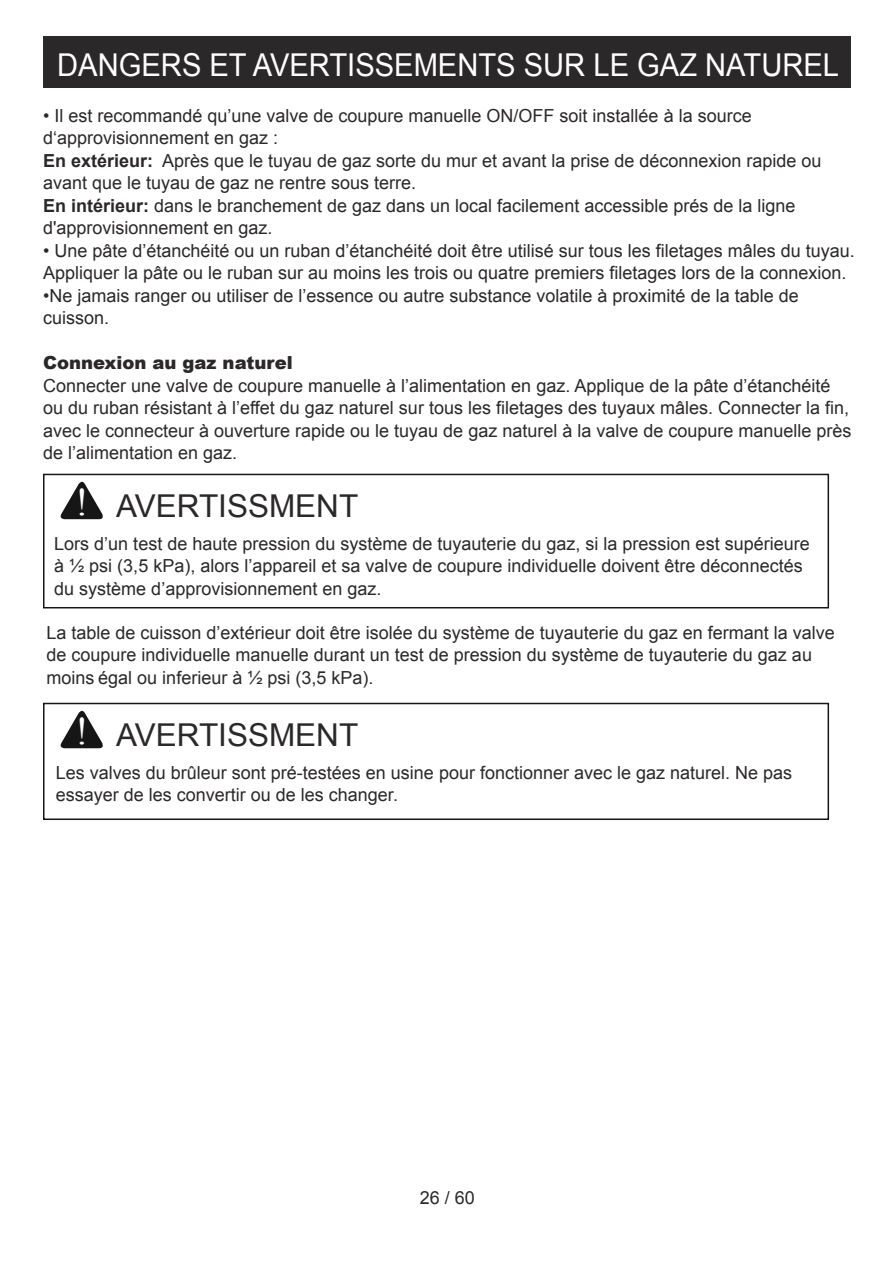
<style>
.page{position:relative;width:893px;height:1263px;background:#fff}
.page>*{position:absolute;margin:0;border:0;box-sizing:border-box;transform-origin:0 0}
.t1{font:31.5px "Arial";color:#fff;scale:.93 1}
.t2{font:31.5px "Arial";color:#2b2829}
.t3{font:18px/22.5px "Arial";color:#2b2829}
.t4{font:900 18px "Arial";color:#2b2829}
.s1{font-weight:700}
.s2{font-family:"Times New Roman";font-size:39px;color:#fff}
</style>
<div class="page">
<div style="left:43px;top:474px;width:786px;height:134px;border:2px solid #151615"></div>
<svg style="left:60px;top:481px;width:43px;height:38px"></svg>
<div style="left:43px;top:703px;width:786px;height:117px;border:2px solid #151615"></div>
<svg style="left:60px;top:710px;width:43px;height:38px"></svg>
<div style="left:43px;top:37px;width:808px;height:51px;background:#2b2829"></div>
<h1 class="t1" style="left:57px;top:53px;width:842px">DANGERS ET AVERTISSEMENTS SUR LE GAZ NATUREL</h1>
<p class="t3" style="left:43px;top:106px;width:813px">ï Il est recommandÈ quíune valve de coupure manuelle ON/OFF soit installÈe ‡ la source dëapprovisionnement en gaz :<br><span class="s1">En extÈrieur:</span> AprËs que le tuyau de gaz sorte du mur et avant la prise de dÈconnexion rapide ou avant que le tuyau de gaz ne rentre sous terre.<br><span class="s1">En intÈrieur:</span> dans le branchement de gaz dans un local facilement accessible prÈs de la ligne d'approvisionnement en gaz.<br>ï Une p‚te díÈtanchÈitÈ ou un ruban díÈtanchÈitÈ doit Ítre utilisÈ sur tous les filetages m‚les du tuyau.<br>Appliquer la p‚te ou le ruban sur au moins les trois ou quatre premiers filetages lors de la connexion. ïNe jamais ranger ou utiliser de líessence ou autre substance volatile ‡ proximitÈ de la table de cuisson.</p>
<p class="t4" style="left:43px;top:356px;width:251px">Connexion au gaz naturel</p>
<p class="t3" style="left:43px;top:376px;width:810px">Connecter une valve de coupure manuelle ‡ líalimentation en gaz. Applique de la p‚te díÈtanchÈitÈ ou du ruban rÈsistant ‡ líeffet du gaz naturel sur tous les filetages des tuyaux m‚les. Connecter la fin, avec le connecteur ‡ ouverture rapide ou le tuyau de gaz naturel ‡ la valve de coupure manuelle prËs de líalimentation en gaz.</p>
<h1 class="t2" style="left:75px;top:494px;width:284px"><span class="s2">!</span> AVERTISSMENT</h1>
<p class="t3" style="left:54px;top:534px;width:757px">Lors díun test de haute pression du systËme de tuyauterie du gaz, si la pression est supÈrieure ‡</p>
<p class="t3" style="left:54px;top:556px;width:750px;text-indent:35px">psi (3,5 kPa), alors líappareil et sa valve de coupure individuelle doivent Ítre dÈconnectÈs du systËme díapprovisionnement en gaz.</p>
<p class="t3" style="left:47px;top:623px;width:790px">La table de cuisson díextÈrieur doit Ítre isolÈe du systËme de tuyauterie du gaz en fermant la valve de coupure individuelle manuelle durant un test de pression du systËme de tuyauterie du gaz au moins Ègal ou inferieur ‡</p>
<p class="t3" style="left:267px;top:668px;width:108px">psi (3,5 kPa).</p>
<h1 class="t2" style="left:75px;top:723px;width:284px"><span class="s2">!</span> AVERTISSMENT</h1>
<p class="t3" style="left:56px;top:763px;width:738px">Les valves du br˚leur sont prÈ-testÈes en usine pour fonctionner avec le gaz naturel. Ne pas essayer de les convertir ou de les changer.</p>
<p class="t3" style="left:420px;top:1187px;width:57px">26 / 60</p>
</div>
